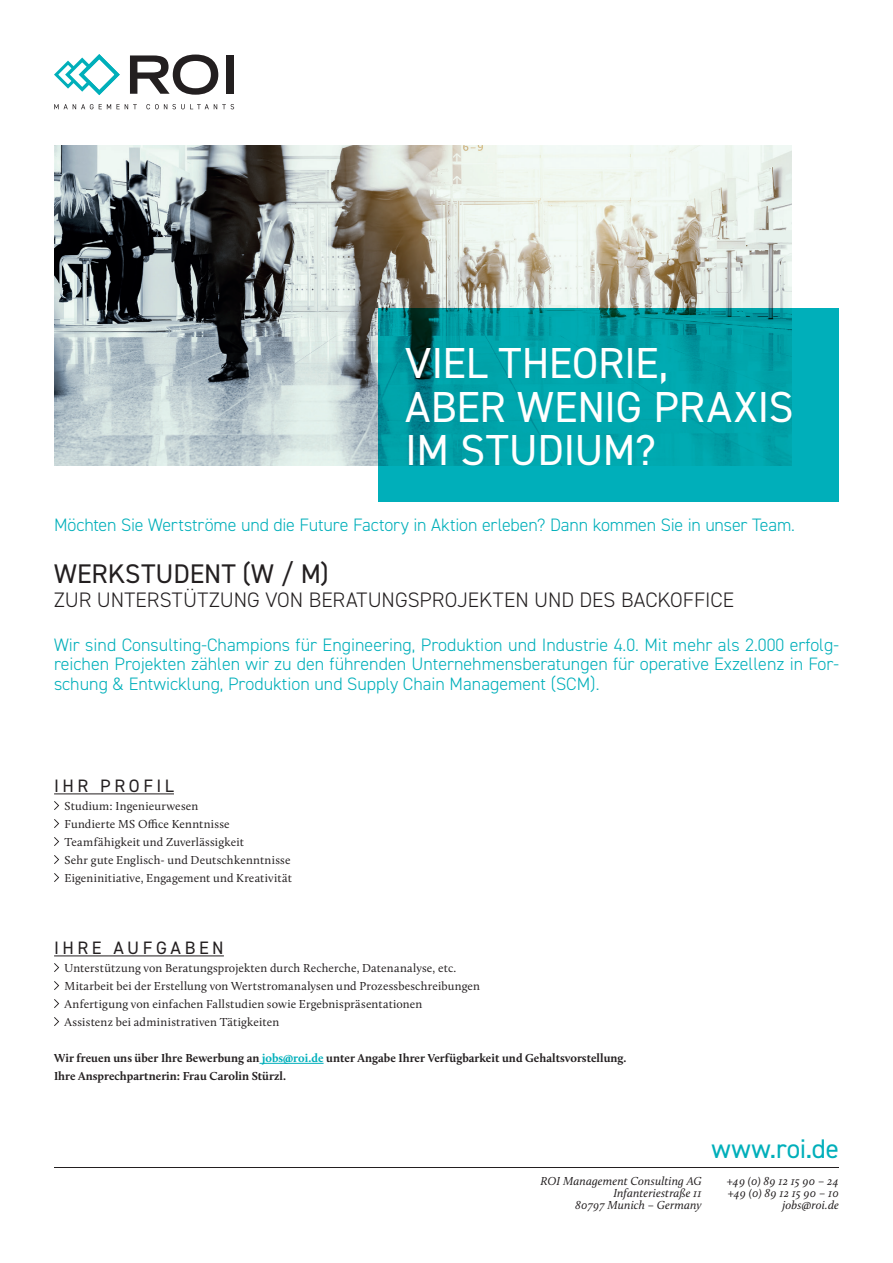
<style>
.page{position:relative;width:893px;height:1263px;background:#fff}
.page>*{position:absolute;margin:0;border:0;box-sizing:border-box;transform-origin:0 0}
.t1{font:43.5px/43.5px "DIN2014";letter-spacing:-.01em;color:#fff}
.t2{font:27px "DIN2014";color:#231f20}
.t3{font:27px "DIN2014";letter-spacing:.005em;color:#00afba}
.t4{font:300 21px "DIN2014";color:#231f20}
.t5{font:300 18px/19.5px "DIN2014";letter-spacing:-.005em;color:#00afba;text-align:justify}
.t6{font:18px "DIN2014";letter-spacing:.195em;color:#231f20}
.t7{font:12px/18px "Calluna";letter-spacing:.01em;color:#231f20}
.t8{font:700 12px/18px "Calluna";color:#231f20}
.t9{font:italic 12px/12px "Calluna";letter-spacing:.01em;color:#231f20;text-align:right}
.s1{color:#00afba}
</style>
<div class="page">
<img style="left:54px;top:146px;width:738px;height:320px">
<svg style="left:130px;top:55px;width:88px;height:40px"></svg>
<div style="left:226px;top:55px;width:8px;height:39px;background:#231f20"></div>
<svg style="left:54px;top:54px;width:66px;height:42px"></svg>
<svg style="left:54px;top:104px;width:180px;height:5px"></svg>
<hr style="left:54px;top:793px;width:120px;height:1px;background:#231f20">
<hr style="left:54px;top:955px;width:170px;height:1px;background:#231f20">
<hr style="left:259px;top:1063px;width:65px;height:1px;background:#00afba">
<svg style="left:54px;top:801px;width:5px;height:9px"></svg>
<svg style="left:54px;top:819px;width:5px;height:9px"></svg>
<svg style="left:54px;top:837px;width:5px;height:9px"></svg>
<svg style="left:54px;top:855px;width:5px;height:9px"></svg>
<svg style="left:54px;top:873px;width:5px;height:9px"></svg>
<svg style="left:54px;top:963px;width:5px;height:9px"></svg>
<svg style="left:54px;top:981px;width:5px;height:9px"></svg>
<svg style="left:54px;top:999px;width:5px;height:9px"></svg>
<svg style="left:54px;top:1017px;width:5px;height:9px"></svg>
<hr style="left:54px;top:1167px;width:785px;height:1px;background:#231f20">
<svg style="left:378px;top:308px;width:461px;height:194px;background:#00a1a9"></svg>
<h1 class="t1" style="left:405px;top:341px;width:390px">VIEL THEORIE,<br>ABER WENIG PRAXIS<br>IM STUDIUM?</h1>
<h3 class="t5" style="left:54px;top:515px;width:743px">Möchten Sie Wertströme und die Future Factory in Aktion erleben? Dann kommen Sie in unser Team.</h3>
<h2 class="t2" style="left:54px;top:557px;width:276px">WERKSTUDENT (W / M)</h2>
<h3 class="t4" style="left:54px;top:587px;width:681px">ZUR UNTERSTÜTZUNG VON BERATUNGSPROJEKTEN UND DES BACKOFFICE</h3>
<p class="t5" style="left:54px;top:635px;width:786px">Wir sind Consulting-Champions für Engineering, Produktion und Industrie 4.0. Mit mehr als 2.000 erfolg&shy;reichen Projekten zählen wir zu den führenden Unternehmensberatungen für operative Exzellenz in For&shy;schung &amp; Entwicklung, Produktion und Supply Chain Management (SCM).</p>
<h3 class="t6" style="left:54px;top:775px;width:121px">IHR PROFIL</h3>
<p class="t7" style="left:65px;top:797px;width:229px">Studium: Ingenieurwesen<br>Fundierte MS Office Kenntnisse Teamfähigkeit und Zuverlässigkeit<br>Sehr gute Englisch- und Deutschkenntnisse Eigeninitiative, Engagement und Kreativität</p>
<h3 class="t6" style="left:54px;top:937px;width:171px">IHRE AUFGABEN</h3>
<p class="t7" style="left:65px;top:959px;width:417px">Unterstützung von Beratungsprojekten durch Recherche, Datenanalyse, etc.<br>Mitarbeit bei der Erstellung von Wertstromanalysen und Prozessbeschreibungen Anfertigung von einfachen Fallstudien sowie Ergebnispräsentationen<br>Assistenz bei administrativen Tätigkeiten</p>
<p class="t8" style="left:54px;top:1049px;width:574px">Wir freuen uns über Ihre Bewerbung an <span class="s1">jobs@roi.de</span> unter Angabe Ihrer Verfügbarkeit und Gehaltsvorstellung.<br>Ihre Ansprechpartnerin: Frau Carolin Stürzl.</p>
<p class="t9" style="left:540px;top:1175px;width:163px">ROI Management Consulting AG<br>Infanteriestraße 11<br>80797 Munich – Germany</p>
<h2 class="t3" style="left:711px;top:1132px;width:129px">www.roi.de</h2>
<p class="t9" style="left:727px;top:1175px;width:114px">+49 (0) 89 12 15 90 – 24 +49 (0) 89 12 15 90 – 10 jobs@roi.de</p>
</div>
